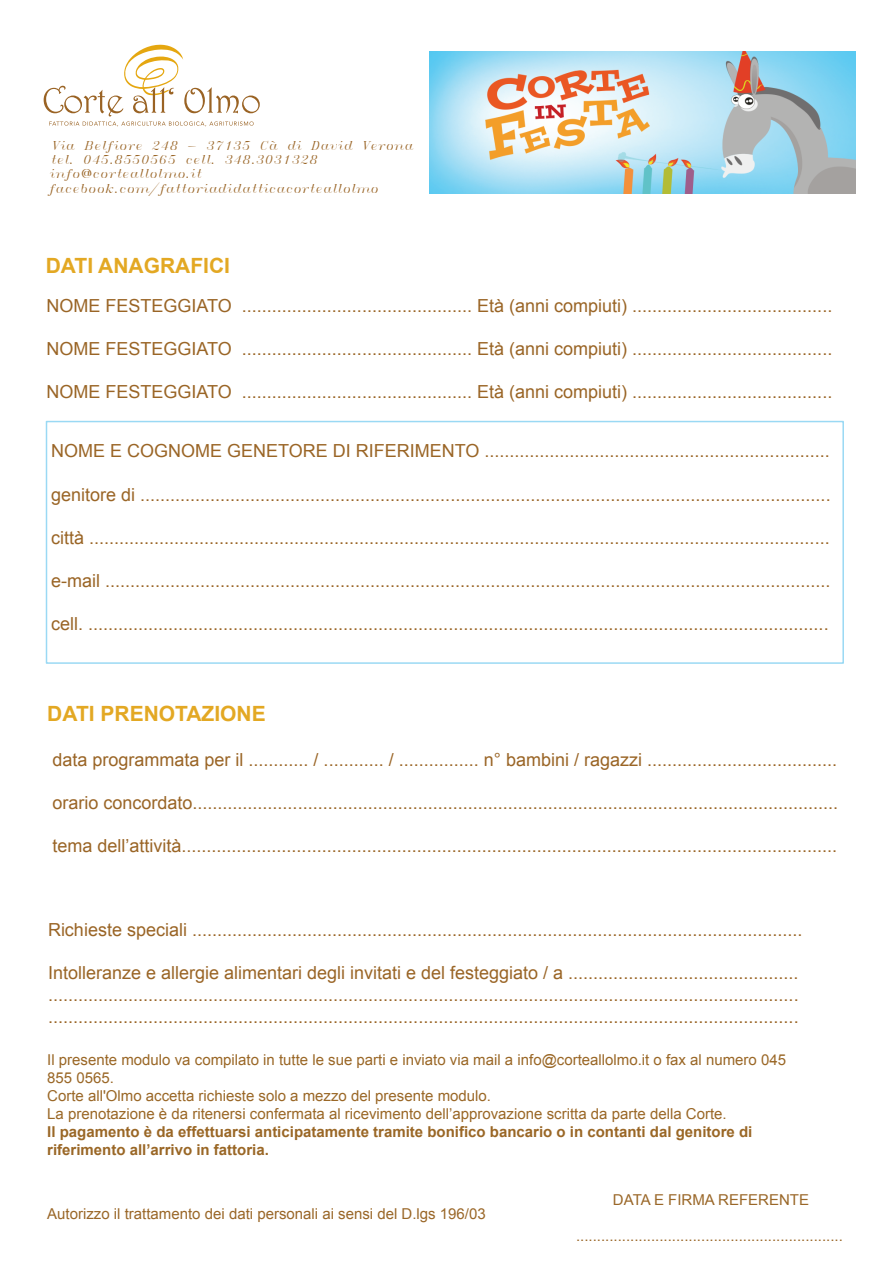
<style>
.page{position:relative;width:893px;height:1263px;background:#fff}
.page>*{position:absolute;margin:0;border:0;box-sizing:border-box;transform-origin:0 0}
.t1{font:700 21px "Arial";color:#e3a823}
.t2{font:18px/21.6px "Arial";color:#9a6526;text-align:justify}
.t3{font:15px/18px "Arial";color:#9a6726}
.t4{font:15px "Arial";color:#9a6728}
.t5{font:700 15px/18px "Arial";color:#9a6726}
.t6{font:12px/14.4px "Italic T";color:#9a6526}
</style>
<div class="page">
<div style="left:46px;top:421px;width:798px;height:243px;border:2px solid #9ad9f4"></div>
<svg style="left:44px;top:44px;width:216px;height:82px"></svg>
<img style="left:429px;top:51px;width:426px;height:143px">
<p class="t6" style="left:49px;top:138px;width:366px">Via Belfiore 248 - 37135 Cà di David Verona tel. 045.8550565 cell. 348.3031328 info@corteallolmo.it facebook.com/fattoriadidatticacorteallolmo</p>
<p class="t1" style="left:46px;top:252px;width:186px">DATI ANAGRAFICI</p>
<p class="t2" style="left:46px;top:295px;width:787px">NOME FESTEGGIATO .............................................. Età (anni compiuti) ........................................</p>
<p class="t2" style="left:46px;top:338px;width:787px">NOME FESTEGGIATO .............................................. Età (anni compiuti) ........................................</p>
<p class="t2" style="left:46px;top:381px;width:787px">NOME FESTEGGIATO .............................................. Età (anni compiuti) ........................................</p>
<p class="t2" style="left:51px;top:440px;width:780px">NOME E COGNOME GENETORE DI RIFERIMENTO .....................................................................</p>
<p class="t2" style="left:51px;top:484px;width:781px">genitore di ..........................................................................................................................................</p>
<p class="t2" style="left:51px;top:527px;width:780px">città ....................................................................................................................................................</p>
<p class="t2" style="left:51px;top:570px;width:781px">e-mail .................................................................................................................................................</p>
<p class="t2" style="left:51px;top:613px;width:779px">cell. ....................................................................................................................................................</p>
<p class="t1" style="left:47px;top:699px;width:220px">DATI PRENOTAZIONE</p>
<p class="t2" style="left:52px;top:749px;width:786px">data programmata per il ............ / ............ / ................ n° bambini / ragazzi ......................................</p>
<p class="t2" style="left:52px;top:792px;width:787px">orario concordato.................................................................................................................................</p>
<p class="t2" style="left:52px;top:835px;width:786px">tema dell’attività...................................................................................................................................</p>
<p class="t2" style="left:48px;top:919px;width:756px">Richieste speciali ..........................................................................................................................</p>
<p class="t2" style="left:48px;top:962px;width:752px">Intolleranze e allergie alimentari degli invitati e del festeggiato / a .............................................. ...................................................................................................................................................... ......................................................................................................................................................</p>
<p class="t3" style="left:47px;top:1051px;width:740px">Il presente modulo va compilato in tutte le sue parti e inviato via mail a info@corteallolmo.it o fax al numero 045<br>855 0565.<br>Corte all'Olmo accetta richieste solo a mezzo del presente modulo.<br>La prenotazione è da ritenersi confermata al ricevimento dell’approvazione scritta da parte della Corte.</p>
<p class="t5" style="left:47px;top:1123px;width:707px">Il pagamento è da effettuarsi anticipatamente tramite bonifico bancario o in contanti dal genitore di riferimento all’arrivo in fattoria.</p>
<p class="t4" style="left:47px;top:1204px;width:440px">Autorizzo il trattamento dei dati personali ai sensi del D.lgs 196/03</p>
<p class="t4" style="left:613px;top:1190px;width:198px">DATA E FIRMA REFERENTE</p>
<p class="t4" style="left:576px;top:1226px;width:268px">................................................................</p>
</div>
